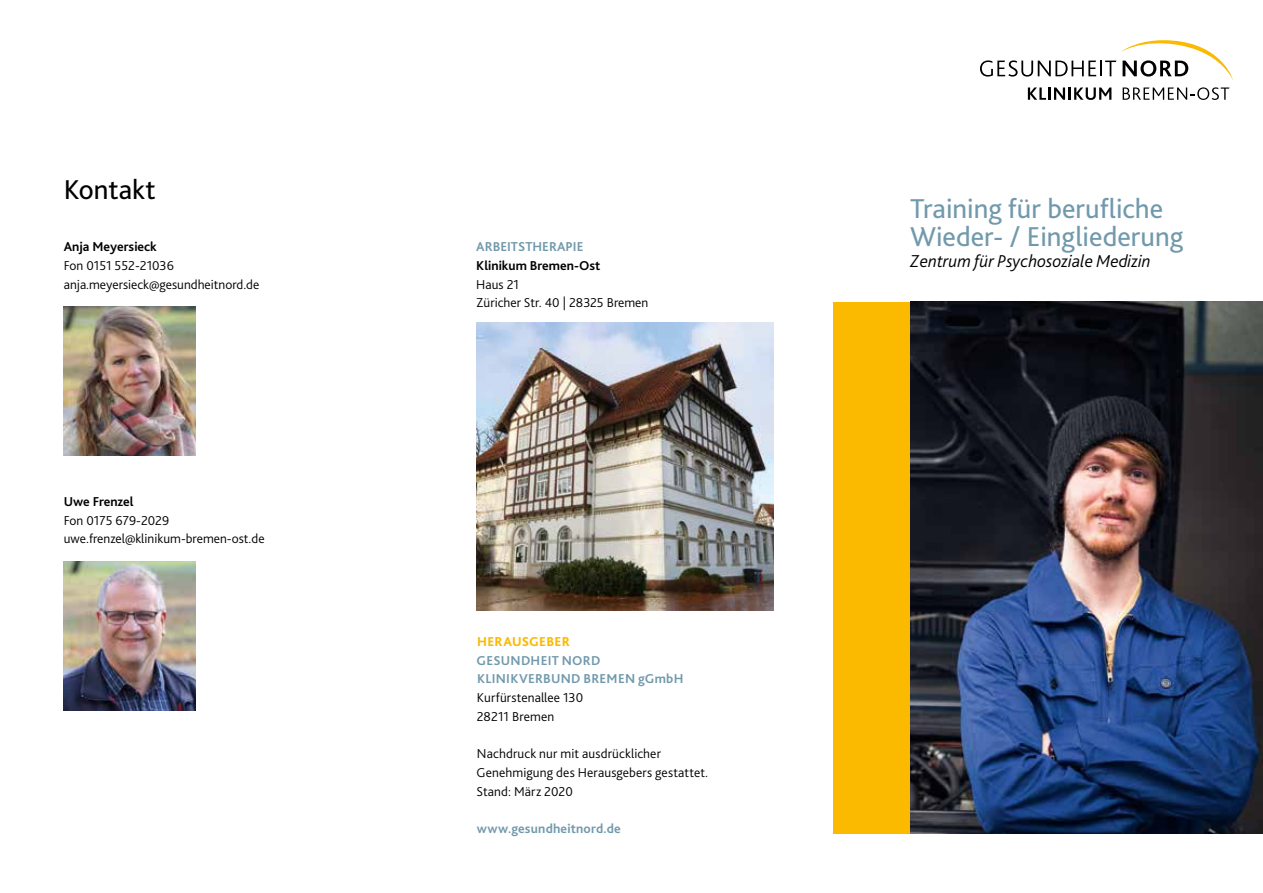
<style>
.page{position:relative;width:1263px;height:893px;background:#fff}
.page>*{position:absolute;margin:0;border:0;box-sizing:border-box;transform-origin:0 0}
.t1{font:28.5px/28.2px "Bliss 2";color:#7199ac}
.t2{font:28.5px "Bliss 2";color:#000}
.t3{font:italic 300 18px "Bliss 2";color:#000}
.t4{font:300 13.5px/18.8px "Bliss 2";color:#000}
.t5{font:700 13.5px/18.8px "Bliss 2";letter-spacing:.015em;color:#7199ac}
.t6{font:700 13.5px "Bliss 2";color:#000}
.t7{font:800 13.5px "Bliss 2";letter-spacing:.02em;color:#fbba00}
</style>
<div class="page">
<div style="left:833px;top:302px;width:77px;height:531px;background:#fbba00"></div>
<img style="left:910px;top:302px;width:353px;height:531px">
<svg style="left:1028px;top:87px;width:83px;height:13px"></svg>
<svg style="left:1123px;top:87px;width:106px;height:13px"></svg>
<svg style="left:980px;top:40px;width:253px;height:40px"></svg>
<img style="left:476px;top:323px;width:298px;height:287px">
<img style="left:64px;top:306px;width:132px;height:149px">
<img style="left:64px;top:561px;width:132px;height:149px">
<h1 class="t2" style="left:64px;top:172px;width:93px">Kontakt</h1>
<p class="t6" style="left:64px;top:238px;width:95px">Anja Meyersieck</p>
<p class="t4" style="left:64px;top:256px;width:197px">Fon 0151 552-21036 anja.meyersieck@gesundheitnord.de</p>
<p class="t6" style="left:64px;top:493px;width:71px">Uwe Frenzel</p>
<p class="t4" style="left:64px;top:510px;width:202px">Fon 0175 679-2029 uwe.frenzel@klinikum-bremen-ost.de</p>
<p class="t5" style="left:476px;top:237px;width:109px">ARBEITSTHERAPIE</p>
<p class="t6" style="left:476px;top:257px;width:125px">Klinikum Bremen-Ost</p>
<p class="t4" style="left:476px;top:274px;width:174px">Haus 21<br>Züricher Str. 40 | 28325 Bremen</p>
<p class="t7" style="left:477px;top:633px;width:94px">HERAUSGEBER</p>
<p class="t5" style="left:477px;top:650px;width:208px">GESUNDHEIT NORD<br>KLINIKVERBUND BREMEN gGmbH</p>
<p class="t4" style="left:477px;top:688px;width:108px">Kurfürstenallee 130<br>28211 Bremen</p>
<p class="t4" style="left:477px;top:744px;width:233px">Nachdruck nur mit ausdrücklicher<br>Genehmigung des Herausgebers gestattet.<br>Stand: März 2020</p>
<p class="t5" style="left:477px;top:819px;width:145px">www.gesundheitnord.de</p>
<h1 class="t1" style="left:910px;top:194px;width:275px">Training für berufliche<br>Wieder- / Eingliederung</h1>
<h2 class="t3" style="left:910px;top:250px;width:242px">Zentrum für Psychosoziale Medizin</h2>
</div>
